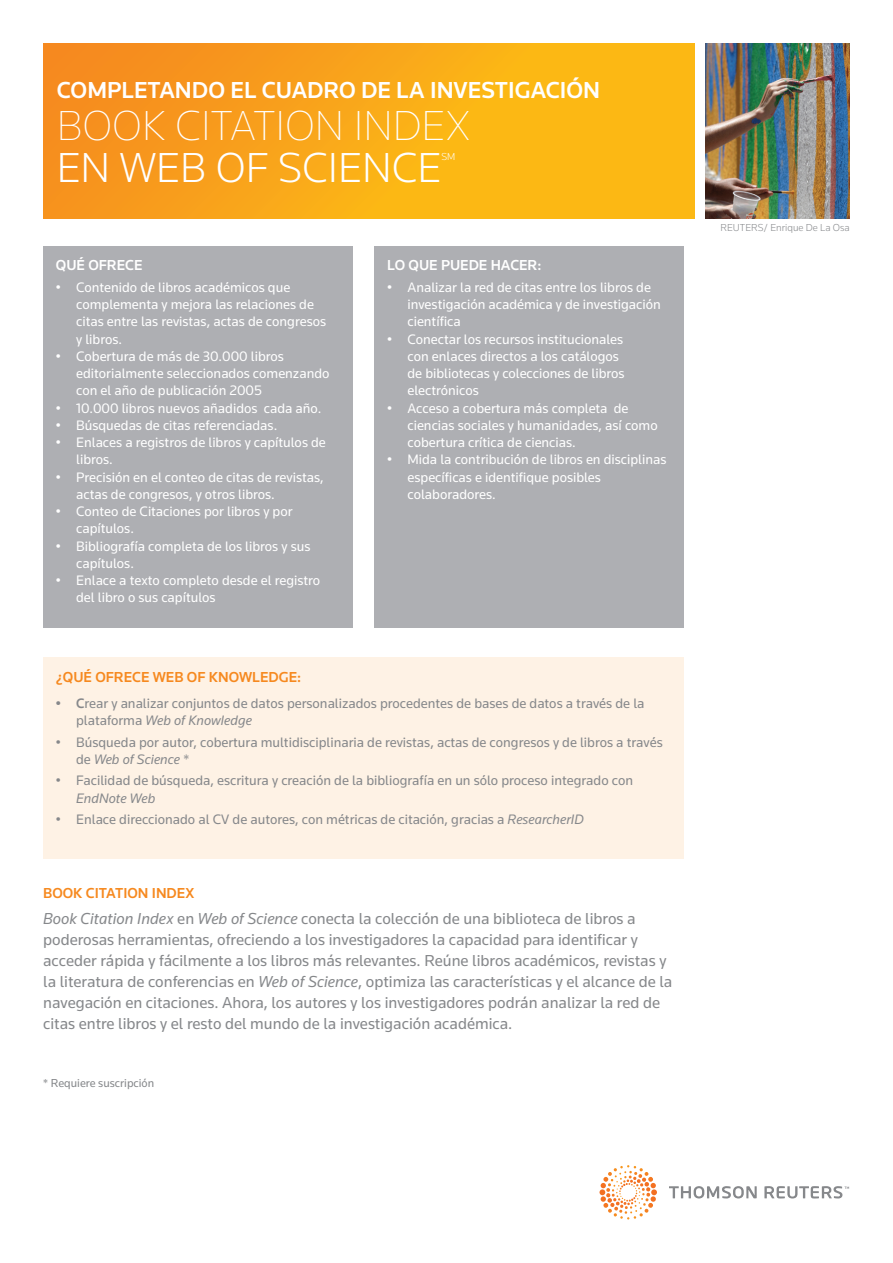
<style>
.page{position:relative;width:893px;height:1263px;background:#fff}
.page>*{position:absolute;margin:0;border:0;box-sizing:border-box;transform-origin:0 0}
.t1{font:200 43.5px "Knowledge";color:#fff}
.t2{font:300 43.5px "Knowledge";color:#fff}
.t3{font:500 24px "Knowledge";color:#fff}
.t4{font:16.5px/21px "Knowledge";color:#86888b}
.t5{font:500 15px "Knowledge";color:#f6891f}
.t6{font:500 15px "Knowledge";color:#fff}
.t7{font:14.25px/17.2px "Knowledge";color:#fff}
.t8{font:14.25px/17.2px "Knowledge";color:#86888b}
.t9{font:italic 14.25px "Knowledge";color:#86888b}
.t10{font:12px "Knowledge";color:#86888b}
.t11{font:300 10.5px "Knowledge";color:#86888b}
.t12{font:300 10.5px "Knowledge";color:#fff}
.s1{font-weight:500}
.s2{font-style:italic}
</style>
<div class="page">
<svg style="left:669px;top:1186px;width:180px;height:12px"></svg>
<svg style="left:599px;top:1165px;width:58px;height:51px"></svg>
<div style="left:43px;top:43px;width:652px;height:175px;background:linear-gradient(to right,#f68f1f,#fdc212)"></div>
<div style="left:43px;top:246px;width:310px;height:381px;background:#aeafb3"></div>
<div style="left:374px;top:246px;width:310px;height:381px;background:#aeafb3"></div>
<div style="left:43px;top:658px;width:641px;height:201px;background:#fef2e5"></div>
<img style="left:706px;top:43px;width:144px;height:175px">
<h2 class="t3" style="left:57px;top:75px;width:545px">COMPLETANDO EL CUADRO DE LA INVESTIGACIÓN</h2>
<h1 class="t1" style="left:57px;top:99px;width:415px">BOOK CITATION INDEX</h1>
<h1 class="t2" style="left:57px;top:141px;width:386px">EN WEB OF SCIENCE</h1>
<p class="t12" style="left:441px;top:150px;width:15px">SM</p>
<p class="t6" style="left:56px;top:256px;width:88px">QUÉ OFRECE</p>
<p class="t7" style="left:76px;top:278px;width:251px;text-indent:-20px">• Contenido de libros académicos que complementa y mejora las relaciones de citas entre las revistas, actas de congresos y libros.</p>
<p class="t7" style="left:76px;top:347px;width:255px;text-indent:-20px">• Cobertura de más de 30.000 libros editorialmente seleccionados comenzando con el año de publicación 2005</p>
<p class="t7" style="left:56px;top:399px;width:267px">• 10.000 libros nuevos añadidos cada año.</p>
<p class="t7" style="left:56px;top:416px;width:223px">• Búsquedas de citas referenciadas.</p>
<p class="t7" style="left:76px;top:433px;width:251px;text-indent:-20px">• Enlaces a registros de libros y capítulos de libros.</p>
<p class="t7" style="left:76px;top:468px;width:249px;text-indent:-20px">• Precisión en el conteo de citas de revistas, actas de congresos, y otros libros.</p>
<p class="t7" style="left:76px;top:502px;width:218px;text-indent:-20px">• Conteo de Citaciones por libros y por capítulos.</p>
<p class="t7" style="left:76px;top:537px;width:236px;text-indent:-20px">• Bibliografía completa de los libros y sus capítulos.</p>
<p class="t7" style="left:76px;top:571px;width:245px;text-indent:-20px">• Enlace a texto completo desde el registro del libro o sus capítulos</p>
<p class="t6" style="left:387px;top:256px;width:156px">LO QUE PUEDE HACER:</p>
<p class="t7" style="left:407px;top:278px;width:255px;text-indent:-20px">• Analizar la red de citas entre los libros de investigación académica y de investigación científica</p>
<p class="t7" style="left:407px;top:330px;width:219px;text-indent:-20px">• Conectar los recursos institucionales con enlaces directos a los catálogos de bibliotecas y colecciones de libros electrónicos</p>
<p class="t7" style="left:407px;top:399px;width:252px;text-indent:-20px">• Acceso a cobertura más completa de ciencias sociales y humanidades, así como cobertura crítica de ciencias.</p>
<p class="t7" style="left:407px;top:451px;width:261px;text-indent:-20px">• Mida la contribución de libros en disciplinas específicas e identifique posibles colaboradores.</p>
<p class="t5" style="left:56px;top:668px;width:247px">¿QUÉ OFRECE WEB OF KNOWLEDGE:</p>
<p class="t8" style="left:76px;top:694px;width:570px;text-indent:-20px"><span class="s1">• C</span>rear y analizar conjuntos de datos personalizados procedentes de bases de datos a través de la plataforma <span class="s2">Web of Knowledge</span></p>
<p class="t8" style="left:76px;top:733px;width:588px;text-indent:-20px">• Búsqueda por autor, cobertura multidisciplinaria de revistas, actas de congresos y de libros a través de <span class="s2">Web of Science</span> *</p>
<p class="t8" style="left:56px;top:772px;width:579px">• Facilidad de búsqueda, escritura y creación de la bibliografía en un sólo proceso integrado con</p>
<p class="t9" style="left:76px;top:789px;width:81px">EndNote Web</p>
<p class="t8" style="left:56px;top:811px;width:529px">• Enlace direccionado al CV de autores, con métricas de citación, gracias a <span class="s2">ResearcherID</span></p>
<p class="t5" style="left:43px;top:884px;width:153px">BOOK CITATION INDEX</p>
<p class="t4" style="left:43px;top:907px;width:631px"><span class="s2">Book Citation Index</span> en <span class="s2">Web of Science</span> conecta la colección de una biblioteca de libros a poderosas herramientas, ofreciendo a los investigadores la capacidad para identificar y acceder rápida y fácilmente a los libros más relevantes. Reúne libros académicos, revistas y la literatura de conferencias en <span class="s2">Web of Science</span>, optimiza las características y el alcance de la navegación en citaciones. Ahora, los autores y los investigadores podrán analizar la red de citas entre libros y el resto del mundo de la investigación académica.</p>
<p class="t10" style="left:43px;top:1075px;width:113px">* Requiere suscripción</p>
<p class="t11" style="left:720px;top:221px;width:131px">REUTERS/ Enrique De La Osa</p>
</div>
